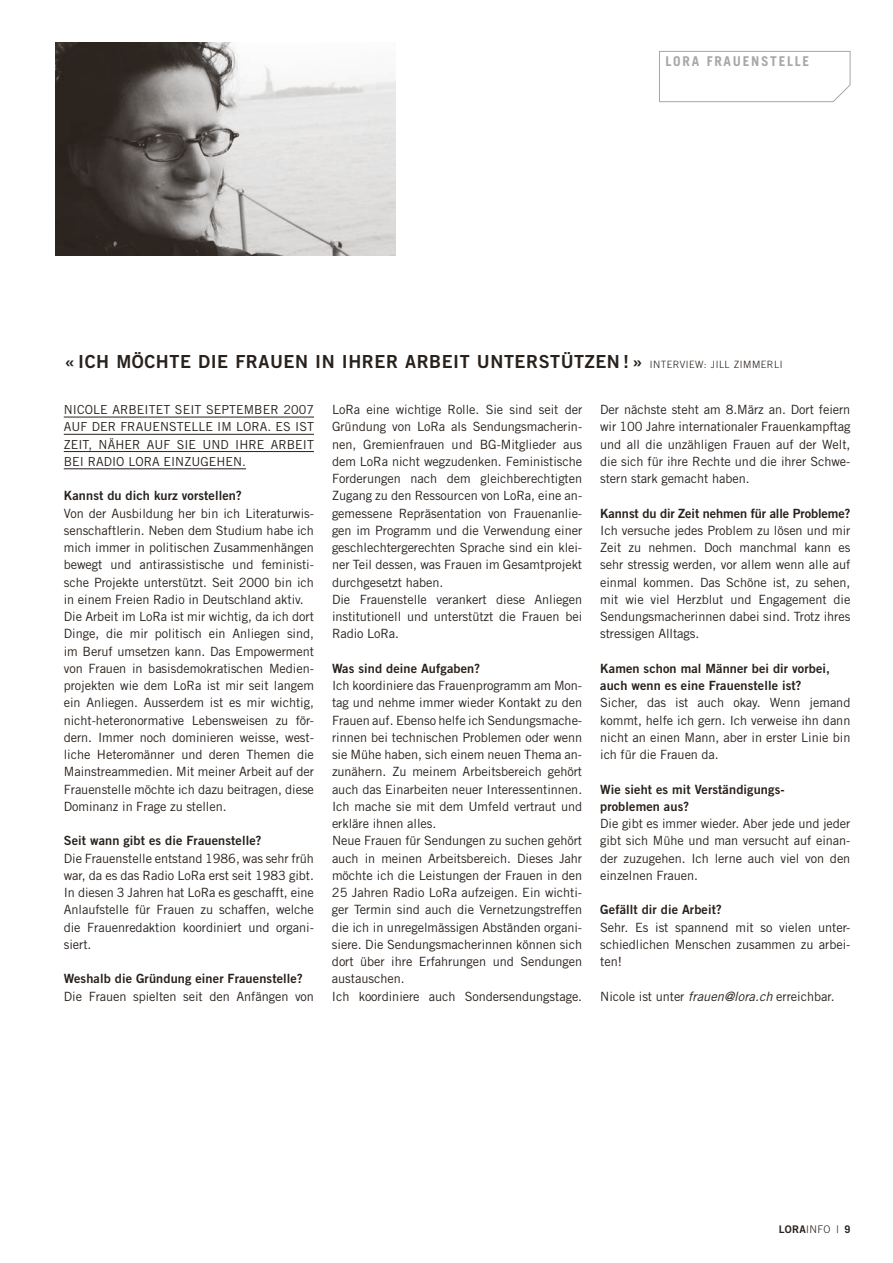
<style>
.page{position:relative;width:893px;height:1263px;background:#fff}
.page>*{position:absolute;margin:0;border:0;box-sizing:border-box;transform-origin:0 0}
.t1{font:18px "Trade Gothic LT Bold Two";letter-spacing:.03em;color:#28211c}
.t2{font:700 13.5px "Trade Gothic LT";letter-spacing:.125em;color:#a9a6a4}
.t3{font:12.75px/17.2px "Trade Gothic LT";letter-spacing:-.005em;color:#28211c;text-align:justify}
.t4{font:12.75px/17.2px "Trade Gothic LT Bold Two";letter-spacing:.01em;color:#28211c}
.t5{font:12.45px/17.2px "Trade Gothic LT";letter-spacing:.005em;color:#28211c;text-align:justify}
.t6{font:10.5px "Trade Gothic LT Bold Two";color:#28211c}
.t7{font:300 10.05px "Trade Gothic LT";letter-spacing:.05em;color:#28211c}
.s1{font-family:"Trade Gothic LT Bold Two";font-weight:400;font-size:18px}
.s2{font-style:italic;font-size:12.9px}
.s3{font-family:"Trade Gothic LT";font-weight:300}
.s4{font-family:"Trade Gothic LT"}
.s5{font-family:"Trade Gothic LT";font-weight:700}
</style>
<div class="page">
<img style="left:55px;top:43px;width:340px;height:212px">
<svg style="left:659px;top:51px;width:192px;height:51px"></svg>
<hr style="left:64px;top:417px;width:250px;height:1px;background:#28211c">
<hr style="left:64px;top:434px;width:250px;height:1px;background:#28211c">
<hr style="left:64px;top:451px;width:250px;height:1px;background:#28211c">
<hr style="left:64px;top:468px;width:182px;height:1px;background:#28211c">
<p class="t2" style="left:666px;top:53px;width:145px">LORA FRAUENSTELLE</p>
<h1 class="t1" style="left:65px;top:350px;width:65px">«Ich möchte</h1>
<h1 class="t1" style="left:198px;top:350px;width:11px">die</h1>
<h1 class="t1" style="left:235px;top:350px;width:48px">Frauen</h1>
<h1 class="t1" style="left:315px;top:350px;width:125px">in ih rer Arbeit</h1>
<h1 class="t1" style="left:477px;top:350px;width:13px">unte</h1>
<h1 class="t1" style="left:526px;top:350px;width:59px">rstützen</h1>
<p class="t7" style="left:623px;top:358px;width:159px"><span class="s1">! »</span> INTERVI EW: JI LL ZI MMERLI</p>
<p class="t5" style="left:64px;top:401px;width:252px">Nicole arbeitet seit Septem ber 2007 auf der Frauenstelle im LoRa. Es ist Zeit, näher auf sie und</p>
<p class="t5" style="left:235px;top:435px;width:80px">ihre Arbeit</p>
<p class="t5" style="left:64px;top:453px;width:33px">bei Rad</p>
<p class="t5" style="left:112px;top:453px;width:135px">io LoRa einzugehen .</p>
<p class="t4" style="left:64px;top:487px;width:180px">Kannst du dich kurz vorstellen?</p>
<p class="t3" style="left:64px;top:504px;width:252px;text-align:left">Von der Ausbildung her bin ich Literaturwis&shy;senschaftlerin. Neben dem Studium habe ich mich immer in politischen Zusammenhängen bewegt und antirassistische und feministi&shy;sche Projekte unterstützt. Seit 2000 bin ich in einem Freien Radio in Deutschland aktiv.<br>Die Arbeit im LoRa ist mir wichtig, da ich dort Dinge, die mir politisch ein Anliegen sind, im Beruf umsetzen kann. Das Empowerment von Frauen in basisdemokratischen Medien&shy;projekten wie dem LoRa ist mir seit langem ein Anliegen. Ausserdem ist es mir wichtig, nicht-heteronormative Lebensweisen zu för&shy;dern. I mmer noch dominieren weisse, west&shy;liche Heteromänner und deren Themen die Mainstreammedien. Mit meiner Arbeit auf der Frauenstelle möchte ich dazu beitragen, diese Dominanz in Frage zu stellen.</p>
<p class="t4" style="left:64px;top:832px;width:199px">Seit wann gibt es die Frauenstelle?</p>
<p class="t3" style="left:64px;top:849px;width:252px">Die Frauenstelle entstand 1986, was sehr früh war, da es das Radio LoRa erst seit 1983 gibt.<br>I n diesen 3 Jahren hat LoRa es geschafft, eine Anlaufstelle für Frauen zu schaffen, welche die Frauenredaktion koordiniert und organi&shy;siert.</p>
<p class="t4" style="left:64px;top:970px;width:240px">Weshalb die Gründung einer Frauenstelle?</p>
<p class="t3" style="left:64px;top:987px;width:252px">Die Frauen spielten seit den Anfängen von</p>
<p class="t3" style="left:332px;top:401px;width:252px;text-align:left">LoRa eine wichtige Rolle. Sie sind seit der Gründung von LoRa als Sendungsmacherin&shy;nen, Gremienfrauen und BG-Mitglieder aus dem LoRa nicht wegzudenken. Feministische Forderungen nach dem gleichberechtigten Zugang zu den Ressourcen von LoRa, eine an&shy;gemessene Repräsentation von Frauenanlie&shy;gen im Programm und die Verwendung einer geschlechtergerechten Sprache sind ein klei&shy;ner Teil dessen, was Frauen im Gesamtprojekt durchgesetzt haben.<br>Die Frauenstelle verankert diese Anliegen institutionell und unterstützt die Frauen bei Radio LoRa.</p>
<p class="t4" style="left:332px;top:659px;width:150px">Was sind deine Aufgaben?</p>
<p class="t3" style="left:332px;top:677px;width:252px;text-align:left">I ch koordiniere das Frauenprogramm am Mon&shy;tag und nehme immer wieder Kontakt zu den Frauen auf. Ebenso helfe ich Sendungsmache&shy;rinnen bei technischen Problemen oder wenn sie Mühe haben, sich einem neuen Thema an&shy;zunähern. Zu meinem Arbeitsbereich gehört auch das E inarbeiten neuer I nteressentinnen.<br>I ch mache sie mit dem U mfeld vertraut und erkläre ihnen alles.<br>Neue Frauen für Sendungen zu suchen gehört auch in meinen Arbeitsbereich. Dieses Jahr möchte ich die Leistungen der Frauen in den 25 Jahren Radio LoRa aufzeigen. Ein wichti&shy;ger Termin sind auch die Vernetzungstreffen die ich in unregelmässigen Abständen organi&shy;siere. Die Sendungsmacherinnen können sich dort über ihre Erfahrungen und Sendungen austauschen.<br>I ch koordiniere auch Sondersendungstage.</p>
<p class="t3" style="left:600px;top:401px;width:252px">Der nächste steht am 8.März an. Dort feiern wir 100 Jahre internationaler Frauenkampftag und all die unzähligen Frauen auf der Welt, die sich für ihre Rechte und die ihrer Schwe&shy;stern stark gemacht haben.</p>
<p class="t4" style="left:600px;top:504px;width:252px">Kannst du dir Zeit nehmen für alle Probleme?</p>
<p class="t3" style="left:600px;top:521px;width:252px">I ch versuche jedes Problem zu lösen und mir Zeit zu nehmen. Doch manchmal kann es sehr stressig werden, vor allem wenn alle auf einmal kommen. Das Schöne ist, zu sehen, mit wie viel Herzblut und Engagement die Sendungsmacherinnen dabei sind. Trotz ihres stressigen Alltags.</p>
<p class="t4" style="left:600px;top:659px;width:231px">Kamen schon mal Männer bei dir vorbei, auch wenn es eine Frauenstelle ist?</p>
<p class="t3" style="left:600px;top:694px;width:252px">Sicher, das ist auch okay. Wenn jemand kommt, helfe ich gern. I ch verweise ihn dann nicht an einen Mann, aber in erster Linie bin ich für die Frauen da.</p>
<p class="t4" style="left:600px;top:780px;width:186px">Wie sieht es mit Verständigungs&shy;problemen aus?</p>
<p class="t3" style="left:600px;top:815px;width:252px">Die gibt es immer wieder. Aber jede und jeder gibt sich Mühe und man versucht auf einan&shy;der zuzugehen. I ch lerne auch viel von den einzelnen Frauen.</p>
<p class="t4" style="left:600px;top:901px;width:123px">Gefällt dir die Arbeit?</p>
<p class="t3" style="left:600px;top:918px;width:252px">Sehr. Es ist spannend mit so vielen unter&shy;schiedlichen Menschen zusammen zu arbei&shy;ten!</p>
<p class="t3" style="left:600px;top:987px;width:236px">Nicole ist unter <span class="s2">frauen@lora.ch</span> erreichbar.</p>
<p class="t6" style="left:779px;top:1223px;width:73px">lora<span class="s3">info</span> <span class="s4">|</span> <span class="s5">9</span></p>
</div>
